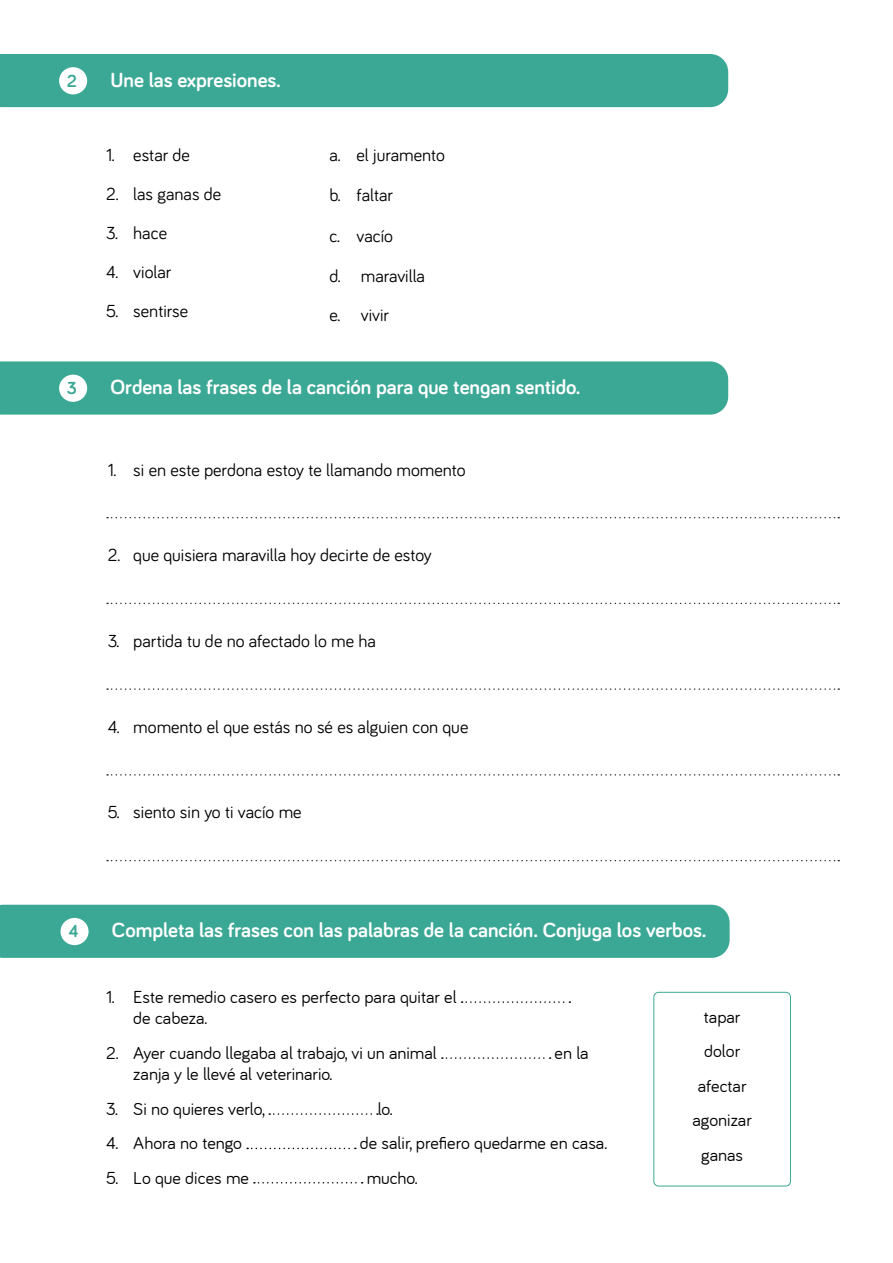
<style>
.page{position:relative;width:893px;height:1263px;background:#fff}
.page>*{position:absolute;margin:0;border:0;box-sizing:border-box;transform-origin:0 0}
.t1{font:700 21px "Bariol";color:#fff}
.t2{font:18px/39px "Bariol";color:#000}
.t3{font:18px/34.3px "Bariol";color:#000}
.t4{font:700 18px "Bariol";color:#3ba895}
</style>
<div class="page">
<div style="left:0;top:54px;width:728px;height:53px;background:#3ba895"></div>
<div style="left:59px;top:67px;width:28px;height:27px;background:#fff;border-radius:50%"></div>
<div style="left:0;top:361px;width:728px;height:54px;background:#3ba895"></div>
<div style="left:59px;top:375px;width:28px;height:27px;background:#fff;border-radius:50%"></div>
<svg style="left:107px;top:517px;width:732px;height:1px"></svg>
<svg style="left:107px;top:603px;width:732px;height:1px"></svg>
<svg style="left:107px;top:688px;width:732px;height:2px"></svg>
<svg style="left:107px;top:774px;width:732px;height:2px"></svg>
<svg style="left:107px;top:860px;width:732px;height:1px"></svg>
<div style="left:0;top:905px;width:730px;height:53px;background:#3ba895"></div>
<div style="left:61px;top:918px;width:28px;height:27px;background:#fff;border-radius:50%"></div>
<svg style="left:462px;top:1001px;width:108px;height:2px"></svg>
<svg style="left:442px;top:1057px;width:109px;height:2px"></svg>
<svg style="left:269px;top:1113px;width:109px;height:2px"></svg>
<svg style="left:247px;top:1148px;width:109px;height:1px"></svg>
<svg style="left:254px;top:1182px;width:109px;height:1px"></svg>
<div style="left:653px;top:992px;width:138px;height:194px;border:1px solid #3ba895;border-radius:5px"></div>
<p class="t4" style="left:67px;top:68px;width:11px">2</p>
<p class="t1" style="left:111px;top:65px;width:172px">Une las expresiones.</p>
<p class="t2" style="left:106px;top:134px;width:85px">1. estar de</p>
<p class="t2" style="left:106px;top:173px;width:117px">2. las ganas de</p>
<p class="t2" style="left:106px;top:212px;width:62px">3. hace</p>
<p class="t2" style="left:106px;top:251px;width:66px">4. violar</p>
<p class="t2" style="left:106px;top:290px;width:84px">5. sentirse</p>
<p class="t2" style="left:330px;top:134px;width:117px">a. el juramento</p>
<p class="t2" style="left:330px;top:175px;width:65px">b. faltar</p>
<p class="t2" style="left:330px;top:215px;width:65px">c. vacío</p>
<p class="t2" style="left:330px;top:256px;width:97px">d. maravilla e. vivir</p>
<p class="t4" style="left:67px;top:376px;width:12px">3</p>
<p class="t1" style="left:111px;top:373px;width:471px">Ordena las frases de la canción para que tengan sentido.</p>
<p class="t2" style="left:108px;top:449px;width:359px">1. si en este perdona estoy te llamando momento</p>
<p class="t2" style="left:108px;top:535px;width:326px">2. que quisiera maravilla hoy decirte de estoy</p>
<p class="t2" style="left:108px;top:620px;width:270px">3. partida tu de no afectado lo me ha</p>
<p class="t2" style="left:108px;top:706px;width:362px">4. momento el que estás no sé es alguien con que</p>
<p class="t2" style="left:108px;top:792px;width:195px">5. siento sin yo ti vacío me</p>
<p class="t4" style="left:68px;top:919px;width:12px">4</p>
<p class="t1" style="left:112px;top:916px;width:596px">Completa las frases con las palabras de la canción. Conjuga los verbos.</p>
<p class="t3" style="left:133px;top:986px;width:325px;line-height:21.6px;text-indent:-27px">1. Este remedio casero es perfecto para quitar el de cabeza.</p>
<p class="t3" style="left:106px;top:1035px;width:332px">2. Ayer cuando llegaba al trabajo, vi un animal</p>
<p class="t3" style="left:555px;top:1035px;width:36px">en la</p>
<p class="t3" style="left:133px;top:1057px;width:201px">zanja y le llevé al veterinario.</p>
<p class="t3" style="left:106px;top:1091px;width:160px">3. Si no quieres verlo,</p>
<p class="t3" style="left:378px;top:1091px;width:16px">lo.</p>
<p class="t3" style="left:106px;top:1126px;width:137px">4. Ahora no tengo</p>
<p class="t3" style="left:360px;top:1126px;width:249px">de salir, prefiero quedarme en casa.</p>
<p class="t3" style="left:106px;top:1160px;width:144px">5. Lo que dices me</p>
<p class="t3" style="left:367px;top:1160px;width:52px">mucho.</p>
<p class="t3" style="left:692px;top:1000px;width:61px;text-align:center">tapar dolor afectar agonizar ganas</p>
</div>
